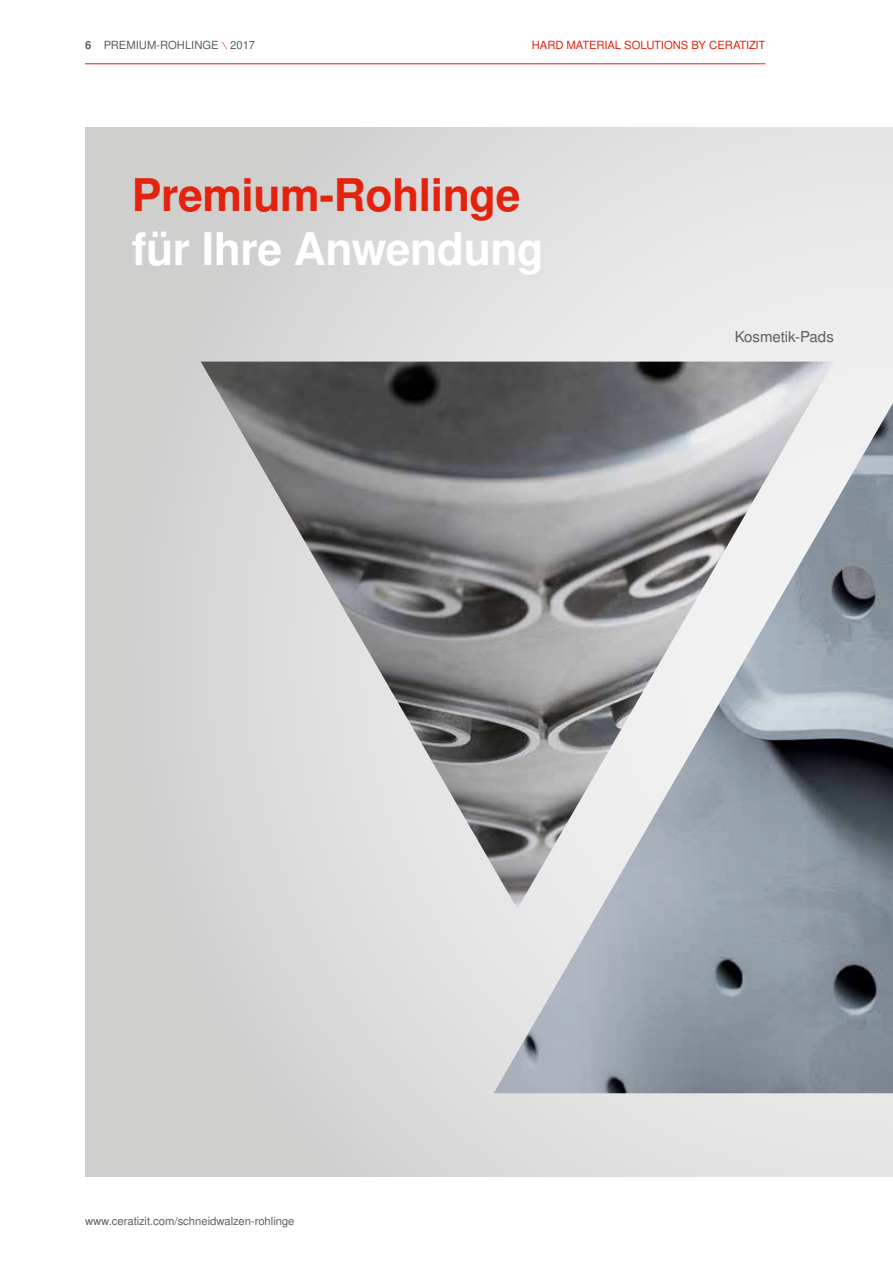
<style>
.page{position:relative;width:893px;height:1263px;background:#fff}
.page>*{position:absolute;margin:0;border:0;box-sizing:border-box;transform-origin:0 0}
.t1{font:700 45px "Nimbus San L";letter-spacing:-.01em;color:#e4230e}
.t2{font:700 45px "Nimbus San L";letter-spacing:-.01em;color:#fff}
.t3{font:15px "Nimbus San L";color:#5e5e5d}
.t4{font:11.25px "Nimbus San L";color:#5e5e5d}
.t5{font:11.25px "Nimbus San L";letter-spacing:-.01em;color:#e4230e}
.s1{font-weight:700}
</style>
<div class="page">
<div style="left:85px;top:128px;width:808px;height:1049px;background:linear-gradient(to right,#cdcdcc,#ededed)"></div>
<img style="left:201px;top:362px;width:633px;height:547px">
<img style="left:494px;top:402px;width:399px;height:691px">
<hr style="left:85px;top:64px;width:680px;height:1px;background:#e4230e">
<svg style="left:222px;top:42px;width:5px;height:7px"></svg>
<p class="t4" style="left:85px;top:39px;width:172px"><span class="s1">6</span> PREMIUM-ROHLINGE 2017</p>
<p class="t5" style="left:532px;top:39px;width:235px">HARD MATERIAL SOLUTIONS BY CERATIZIT</p>
<h1 class="t1" style="left:132px;top:169px;width:390px">Premium-Rohlinge</h1>
<h1 class="t2" style="left:132px;top:223px;width:413px">für Ihre Anwendung</h1>
<h2 class="t3" style="left:735px;top:328px;width:101px">Kosmetik-Pads</h2>
<p class="t4" style="left:85px;top:1214px;width:211px">www.ceratizit.com/schneidwalzen-rohlinge</p>
</div>
